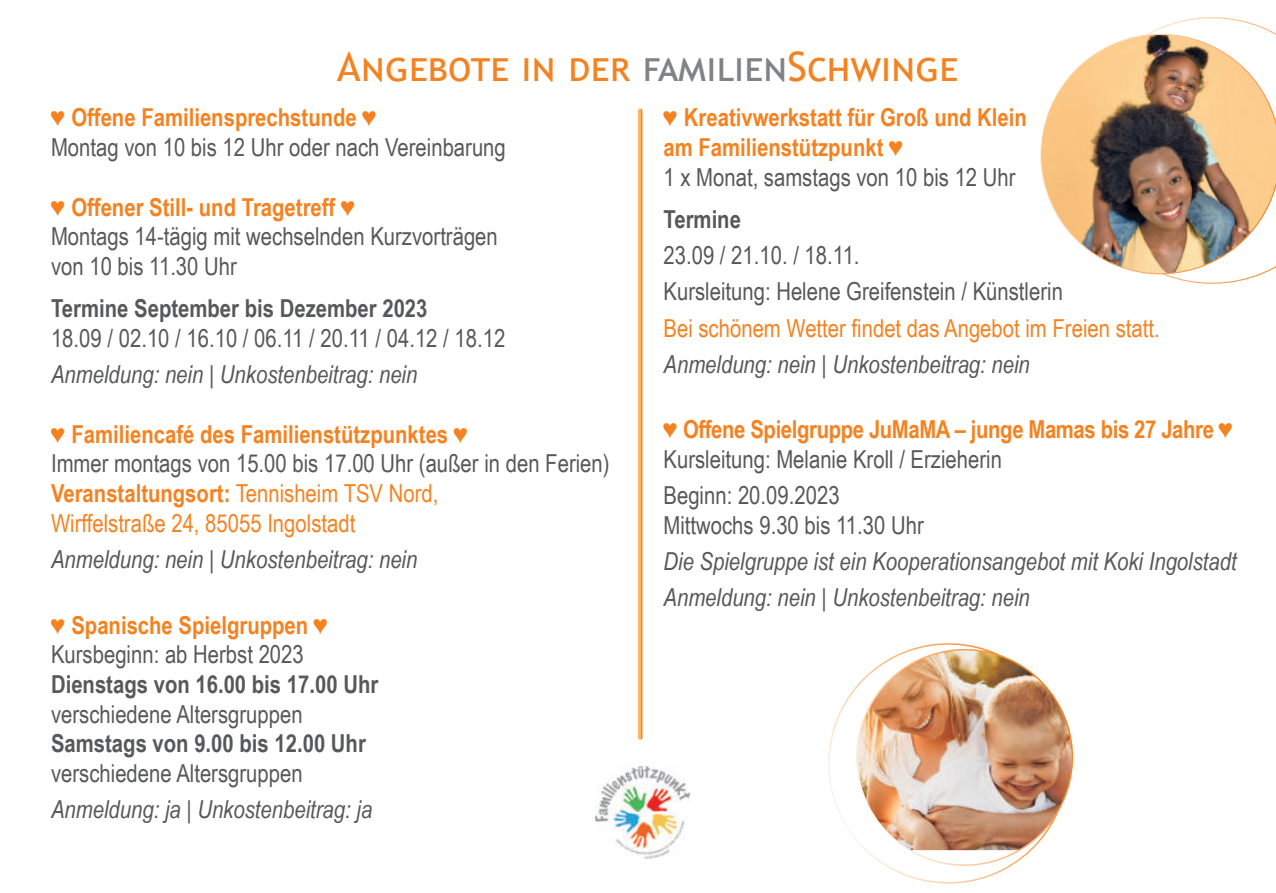
<style>
.page{position:relative;width:1276px;height:893px;background:#fff}
.page>*{position:absolute;margin:0;border:0;box-sizing:border-box;transform-origin:0 0}
.t1{font:40.5px "Trebuchet MS";color:#f58220}
.t2{font:24.75px/29.7px "Arial Narrow";color:#57585a}
.t3{font:italic 24.75px/36px "Arial Narrow";color:#57585a}
.t4{font:700 24.75px/29.7px "Arial Narrow";color:#f58220}
.t5{font:700 24.75px "Arial Narrow";color:#57585a}
.t6{font:24.75px "Arial Narrow";color:#f58220}
.s1{color:#808285}
.s2{font-weight:700;color:#f58220}
.s3{color:#f58220}
</style>
<div class="page">
<svg style="left:638px;top:111px;width:4px;height:627px;background:#faaa54"></svg>
<img style="left:596px;top:767px;width:93px;height:91px">
<img style="left:1040px;top:17px;width:236px;height:267px">
<svg style="left:828px;top:710px;width:149px;height:174px"></svg>
<img style="left:841px;top:643px;width:233px;height:237px">
<h1 class="t1" style="left:337px;top:41px;width:623px">Angebote in der <span class="s1">familien</span>Schwinge</h1>
<p class="t4" style="left:51px;top:102px;width:328px">♥ Offene Familiensprechstunde ♥</p>
<p class="t2" style="left:51px;top:135px;width:456px">Montag von 10 bis 12 Uhr oder nach Vereinbarung</p>
<p class="t4" style="left:51px;top:191px;width:306px">♥ Offener Still- und Tragetreff ♥</p>
<p class="t2" style="left:51px;top:224px;width:448px">Montags 14-tägig mit wechselnden Kurzvorträgen von 10 bis 11.30 Uhr</p>
<p class="t5" style="left:51px;top:290px;width:378px">Termine September bis Dezember 2023</p>
<p class="t2" style="left:51px;top:326px;width:456px">18.09 / 02.10 / 16.10 / 06.11 / 20.11 / 04.12 / 18.12</p>
<p class="t3" style="left:51px;top:359px;width:368px">Anmeldung: nein | Unkostenbeitrag: nein</p>
<p class="t4" style="left:51px;top:418px;width:419px">♥ Familiencafé des Familienstützpunktes ♥</p>
<p class="t2" style="left:51px;top:451px;width:560px">Immer montags von 15.00 bis 17.00 Uhr (außer in den Ferien)<br><span class="s2">Veranstaltungsort:</span> <span class="s3">Tennisheim TSV Nord,<br>Wirffelstraße 24, 85055 Ingolstadt</span></p>
<p class="t3" style="left:51px;top:543px;width:368px">Anmeldung: nein | Unkostenbeitrag: nein</p>
<p class="t4" style="left:51px;top:609px;width:279px">♥ Spanische Spielgruppen ♥</p>
<p class="t2" style="left:51px;top:642px;width:254px">Kursbeginn: ab Herbst 2023</p>
<p class="t5" style="left:51px;top:666px;width:329px">Dienstags von 16.00 bis 17.00 Uhr</p>
<p class="t2" style="left:51px;top:701px;width:253px">verschiedene Altersgruppen</p>
<p class="t5" style="left:51px;top:725px;width:316px">Samstags von 9.00 bis 12.00 Uhr</p>
<p class="t2" style="left:51px;top:761px;width:253px">verschiedene Altersgruppen</p>
<p class="t3" style="left:51px;top:794px;width:323px">Anmeldung: ja | Unkostenbeitrag: ja</p>
<p class="t4" style="left:663px;top:102px;width:365px">♥ Kreativwerkstatt für Groß und Klein am Familienstützpunkt ♥</p>
<p class="t2" style="left:663px;top:165px;width:353px">1 x Monat, samstags von 10 bis 12 Uhr</p>
<p class="t5" style="left:663px;top:201px;width:79px">Termine</p>
<p class="t2" style="left:663px;top:240px;width:401px;line-height:36px">23.09 / 21.10. / 18.11.<br>Kursleitung: Helene Greifenstein / Künstlerin</p>
<p class="t6" style="left:663px;top:318px;width:498px">Bei schönem Wetter findet das Angebot im Freien statt.</p>
<p class="t3" style="left:663px;top:348px;width:368px">Anmeldung: nein | Unkostenbeitrag: nein</p>
<p class="t4" style="left:663px;top:414px;width:571px">♥ Offene Spielgruppe JuMaMA – junge Mamas bis 27 Jahre ♥</p>
<p class="t2" style="left:663px;top:444px;width:340px;line-height:36px">Kursleitung: Melanie Kroll / Erzieherin<br>Beginn: 20.09.2023</p>
<p class="t2" style="left:663px;top:513px;width:262px">Mittwochs 9.30 bis 11.30 Uhr</p>
<p class="t3" style="left:663px;top:546px;width:575px">Die Spielgruppe ist ein Kooperationsangebot mit Koki Ingolstadt<br>Anmeldung: nein | Unkostenbeitrag: nein</p>
</div>
